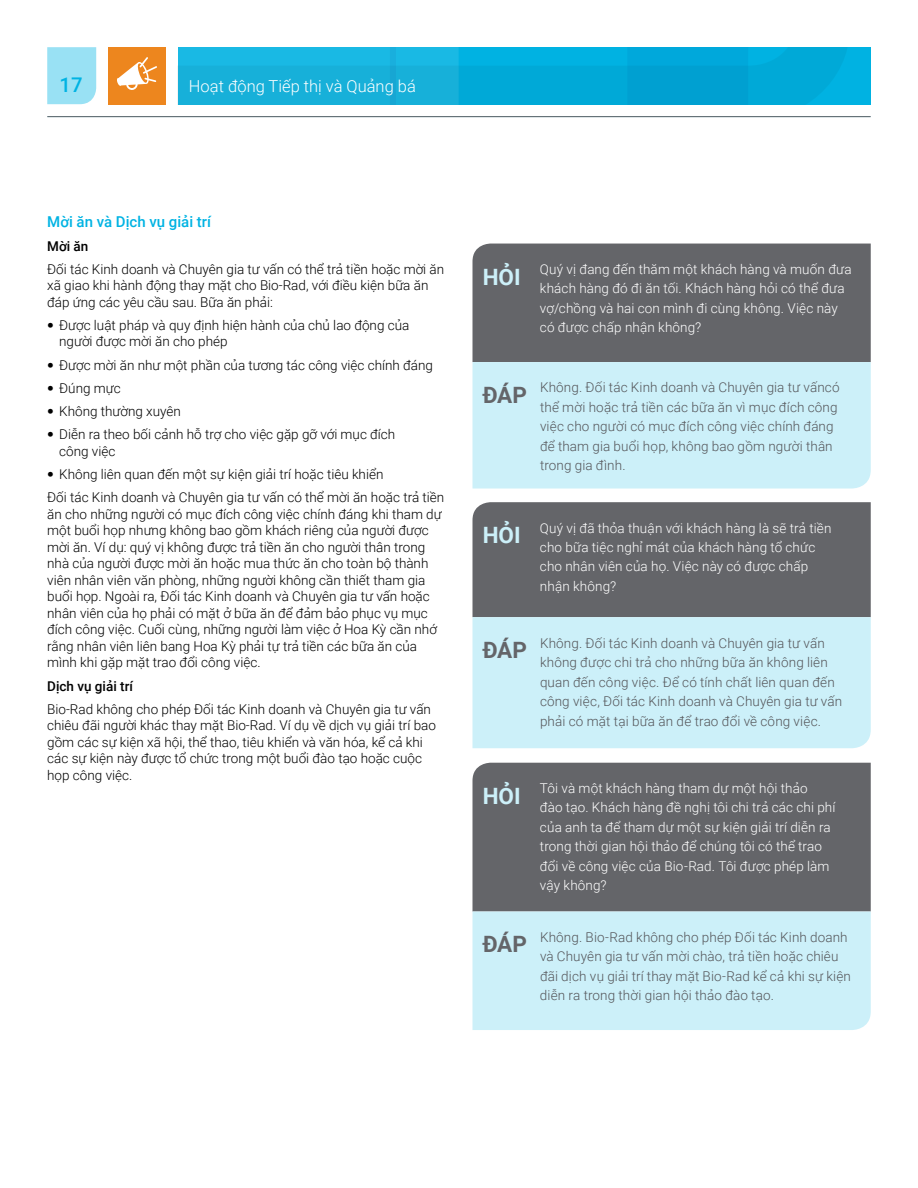
<style>
.page{position:relative;width:918px;height:1188px;background:#fff}
.page>*{position:absolute;margin:0;border:0;box-sizing:border-box;transform-origin:0 0}
.t1{font:700 22.5px "Roboto";color:#ccf0f9}
.t2{font:700 22.5px "Roboto";letter-spacing:-.01em;color:#646569}
.t3{font:500 20.25px "Roboto";color:#00b3e3}
.t4{font:300 16.5px "Roboto";color:#fff}
.t5{font:500 15px "Roboto";color:#00b3e3}
.t6{font:300 13.5px/16.5px "Roboto";color:#000}
.t7{font:300 13.5px/19.5px "Roboto";letter-spacing:.01em;color:#55565a}
.t8{font:300 13.5px/19.5px "Roboto";letter-spacing:.01em;color:#fff}
.t9{font:500 13.5px "Roboto";color:#000}
.s1{font-family:"Helvetica Neue"}
</style>
<div class="page">
<svg style="left:178px;top:47px;width:693px;height:57px;background:#09adda"></svg>
<hr style="left:47px;top:114px;width:826px;height:4px;background:#206e8a;opacity:.25">
<div style="left:47px;top:47px;width:49px;height:57px;background:#99e1f4"></div>
<div style="left:472px;top:244px;width:399px;height:118px;background:#646569"></div>
<div style="left:472px;top:502px;width:399px;height:115px;background:#646569"></div>
<div style="left:472px;top:763px;width:399px;height:149px;background:#646569"></div>
<div style="left:472px;top:362px;width:399px;height:127px;background:#ccf0f9"></div>
<div style="left:472px;top:617px;width:399px;height:131px;background:#ccf0f9"></div>
<div style="left:472px;top:912px;width:399px;height:118px;background:#ccf0f9"></div>
<div style="left:108px;top:47px;width:58px;height:57px;background:#ed861e"></div>
<svg style="left:117px;top:57px;width:40px;height:33px"></svg>
<h2 class="t3" style="left:60px;top:71px;width:24px">17</h2>
<p class="t4" style="left:189px;top:74px;width:228px">Hoạt động Tiếp thị và Quảng bá</p>
<p class="t5" style="left:47px;top:211px;width:165px">Mời ăn và Dịch vụ giải trí</p>
<p class="t9" style="left:47px;top:236px;width:43px">Mời ăn</p>
<p class="t6" style="left:47px;top:260px;width:399px">Đối tác Kinh doanh và Chuyên gia tư vấn có thể trả tiền hoặc mời ăn xã giao khi hành động thay mặt cho Bio-Rad, với điều kiện bữa ăn đáp ứng các yêu cầu sau. Bữa ăn phải:</p>
<p class="t6" style="left:59px;top:316px;width:352px;text-indent:-12px"><span class="s1">•</span> Được luật pháp và quy định hiện hành của chủ lao động của người được mời ăn cho phép</p>
<p class="t6" style="left:47px;top:356px;width:387px"><span class="s1">•</span> Được mời ăn như một phần của tương tác công việc chính đáng</p>
<p class="t6" style="left:47px;top:379px;width:75px"><span class="s1">•</span> Đúng mực</p>
<p class="t6" style="left:47px;top:403px;width:135px"><span class="s1">•</span> Không thường xuyên</p>
<p class="t6" style="left:59px;top:426px;width:338px;text-indent:-12px"><span class="s1">•</span> Diễn ra theo bối cảnh hỗ trợ cho việc gặp gỡ với mục đích công việc</p>
<p class="t6" style="left:47px;top:462px;width:399px;line-height:23.2px"><span class="s1">•</span> Không liên quan đến một sự kiện giải trí hoặc tiêu khiển<br>Đối tác Kinh doanh và Chuyên gia tư vấn có thể mời ăn hoặc trả tiền</p>
<p class="t6" style="left:47px;top:505px;width:396px">ăn cho những người có mục đích công việc chính đáng khi tham dự một buổi họp nhưng không bao gồm khách riêng của người được mời ăn. Ví dụ: quý vị không được trả tiền ăn cho người thân trong nhà của người được mời ăn hoặc mua thức ăn cho toàn bộ thành viên nhân viên văn phòng, những người không cần thiết tham gia buổi họp. Ngoài ra, Đối tác Kinh doanh và Chuyên gia tư vấn hoặc nhân viên của họ phải có mặt ở bữa ăn để đảm bảo phục vụ mục đích công việc. Cuối cùng, những người làm việc ở Hoa Kỳ cần nhớ rằng nhân viên liên bang Hoa Kỳ phải tự trả tiền các bữa ăn của mình khi gặp mặt trao đổi công việc.</p>
<p class="t9" style="left:47px;top:676px;width:87px">Dịch vụ giải trí</p>
<p class="t6" style="left:47px;top:700px;width:390px">Bio-Rad không cho phép Đối tác Kinh doanh và Chuyên gia tư vấn chiêu đãi người khác thay mặt Bio-Rad. Ví dụ về dịch vụ giải trí bao gồm các sự kiện xã hội, thể thao, tiêu khiển và văn hóa, kể cả khi các sự kiện này được tổ chức trong một buổi đào tạo hoặc cuộc họp công việc.</p>
<h1 class="t1" style="left:483px;top:261px;width:40px">HỎI</h1>
<p class="t8" style="left:540px;top:259px;width:313px">Quý vị đang đến thăm một khách hàng và muốn đưa khách hàng đó đi ăn tối. Khách hàng hỏi có thể đưa vợ/chồng và hai con mình đi cùng không. Việc này có được chấp nhận không?</p>
<p class="t8" style="left:526px;top:261px;width:146px">Khi nào tôi cần báo cáo?</p>
<h1 class="t2" style="left:483px;top:379px;width:46px">ĐÁP</h1>
<p class="t7" style="left:540px;top:377px;width:301px">Không. Đối tác Kinh doanh và Chuyên gia tư vấncó thể mời hoặc trả tiền các bữa ăn vì mục đích công việc cho người có mục đích công việc chính đáng để tham gia buổi họp, không bao gồm người thân trong gia đình.</p>
<h1 class="t1" style="left:483px;top:520px;width:40px">HỎI</h1>
<p class="t8" style="left:540px;top:517px;width:293px">Quý vị đã thỏa thuận với khách hàng là sẽ trả tiền cho bữa tiệc nghỉ mát của khách hàng tổ chức cho nhân viên của họ. Việc này có được chấp nhận không?</p>
<p class="t8" style="left:526px;top:520px;width:146px">Khi nào tôi cần báo cáo?</p>
<h1 class="t2" style="left:483px;top:634px;width:46px">ĐÁP</h1>
<p class="t7" style="left:540px;top:633px;width:304px">Không. Đối tác Kinh doanh và Chuyên gia tư vấn không được chi trả cho những bữa ăn không liên quan đến công việc. Để có tính chất liên quan đến công việc, Đối tác Kinh doanh và Chuyên gia tư vấn phải có mặt tại bữa ăn để trao đổi về công việc.</p>
<h1 class="t1" style="left:483px;top:780px;width:40px">HỎI</h1>
<p class="t8" style="left:540px;top:778px;width:297px">Tôi và một khách hàng tham dự một hội thảo<br>đào tạo. Khách hàng đề nghị tôi chi trả các chi phí của anh ta để tham dự một sự kiện giải trí diễn ra trong thời gian hội thảo để chúng tôi có thể trao đổi về công việc của Bio-Rad. Tôi được phép làm vậy không?</p>
<h1 class="t2" style="left:483px;top:929px;width:46px">ĐÁP</h1>
<p class="t7" style="left:540px;top:927px;width:313px">Không. Bio-Rad không cho phép Đối tác Kinh doanh và Chuyên gia tư vấn mời chào, trả tiền hoặc chiêu đãi dịch vụ giải trí thay mặt Bio-Rad kể cả khi sự kiện diễn ra trong thời gian hội thảo đào tạo.</p>
</div>
